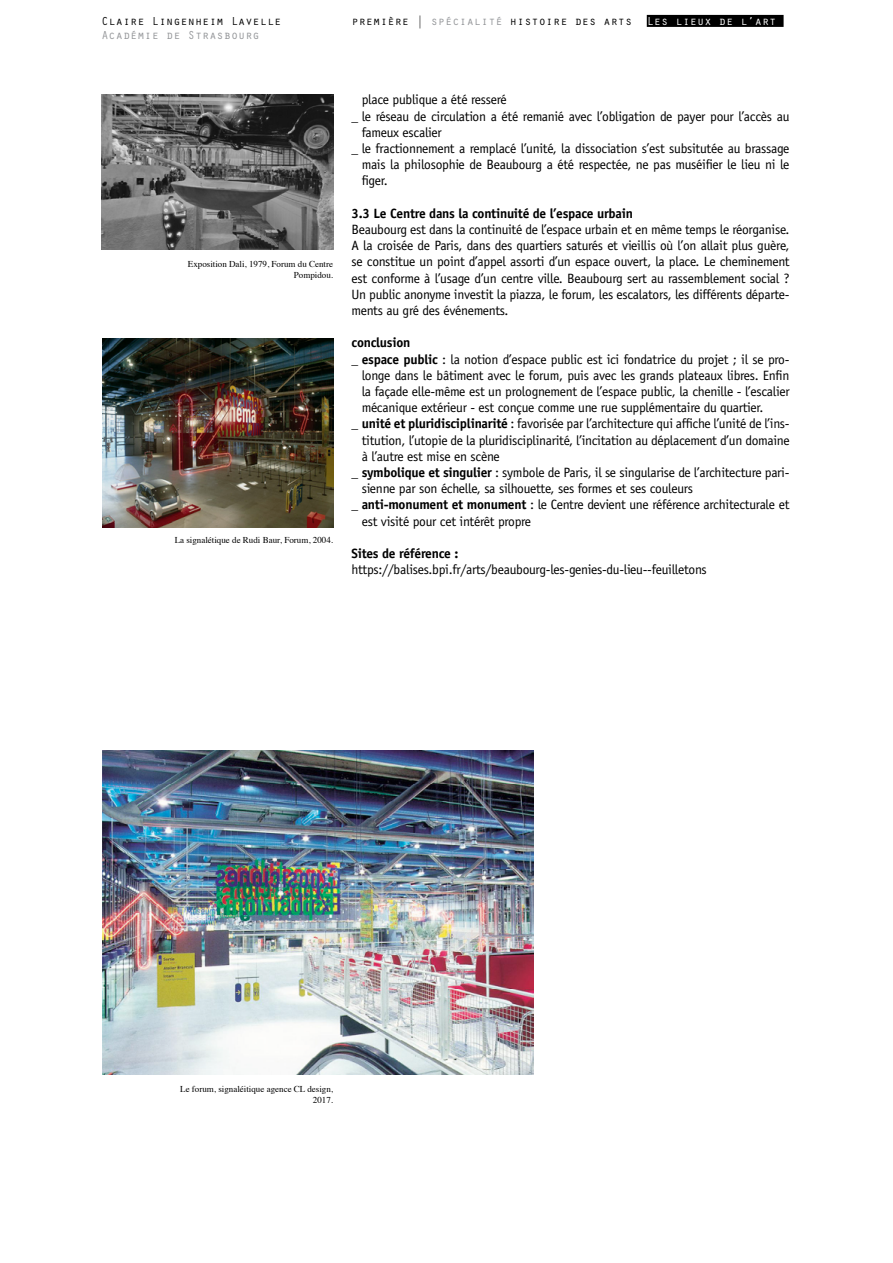
<style>
.page{position:relative;width:893px;height:1263px;background:#fff}
.page>*{position:absolute;margin:0;border:0;box-sizing:border-box;transform-origin:0 0}
.t1{font:13.5px/16.2px "Officina Sans Std";letter-spacing:-.02em;color:#000;text-align:justify}
.t2{font:700 13.5px "Officina Sans Std";letter-spacing:-.02em;color:#000}
.t3{font:12px "Orator Std";color:#000}
.t4{font:12px "Orator Std";color:#939598}
.t5{font:9px/10.8px "Times";color:#000;text-align:right}
.s1{color:#939598}
.s2{color:#fff}
.s3{font-weight:700}
</style>
<div class="page">
<div style="left:647px;top:15px;width:137px;height:12px;background:#000"></div>
<img style="left:101px;top:95px;width:232px;height:155px">
<img style="left:102px;top:338px;width:231px;height:189px">
<img style="left:102px;top:751px;width:431px;height:323px">
<p class="t3" style="left:101px;top:12px;width:182px">Claire Lingenheim Lavelle</p>
<p class="t3" style="left:352px;top:12px;width:426px">premiÈre | <span class="s1">spécialité</span> histoire des arts <span class="s2">Les lieux de l’art</span></p>
<p class="t4" style="left:101px;top:27px;width:160px">Académie de Strasbourg</p>
<p class="t5" style="left:188px;top:258px;width:147px">Exposition Dali, 1979, Forum du Centre<br>Pompidou.</p>
<p class="t5" style="left:175px;top:534px;width:160px">La signalétique de Rudi Baur, Forum, 2004.</p>
<p class="t1" style="left:362px;top:92px;width:146px">place publique a été resseré</p>
<p class="t1" style="left:352px;top:108px;width:439px">_ le réseau de circulation a été remanié avec l’obligation de payer pour l’accès au</p>
<p class="t1" style="left:362px;top:124px;width:81px">fameux escalier</p>
<p class="t1" style="left:352px;top:140px;width:439px">_ le fractionnement a remplacé l’unité, la dissociation s’est subsitutée au brassage</p>
<p class="t1" style="left:362px;top:157px;width:429px">mais la philosophie de Beaubourg a été respectée, ne pas muséifier le lieu ni le</p>
<p class="t1" style="left:362px;top:173px;width:27px">figer.</p>
<p class="t2" style="left:352px;top:205px;width:283px">3.3 Le Centre dans la continuité de l’espace urbain</p>
<p class="t1" style="left:352px;top:221px;width:440px">Beaubourg est dans la continuité de l’espace urbain et en même temps le réorganise.<br>A la croisée de Paris, dans des quartiers saturés et vieillis où l’on allait plus guère, se constitue un point d’appel assorti d’un espace ouvert, la place. Le cheminement est conforme à l’usage d’un centre ville. Beaubourg sert au rassemblement social ?<br>Un public anonyme investit la piazza, le forum, les escalators, les différents départe&shy;ments au gré des événements.</p>
<p class="t2" style="left:352px;top:334px;width:60px">conclusion</p>
<p class="t1" style="left:352px;top:351px;width:439px">_ <span class="s3">espace public</span> : la notion d’espace public est ici fondatrice du projet ; il se pro-</p>
<p class="t1" style="left:362px;top:367px;width:429px">longe dans le bâtiment avec le forum, puis avec les grands plateaux libres. Enfin</p>
<p class="t1" style="left:362px;top:383px;width:429px">la façade elle-même est un prolognement de l’espace public, la chenille - l’escalier</p>
<p class="t1" style="left:362px;top:400px;width:403px">mécanique extérieur - est conçue comme une rue supplémentaire du quartier.</p>
<p class="t1" style="left:352px;top:416px;width:439px">_ <span class="s3">unité et pluridisciplinarité</span> : favorisée par l’architecture qui affiche l’unité de l’ins-</p>
<p class="t1" style="left:362px;top:432px;width:429px">titution, l’utopie de la pluridisciplinarité, l’incitation au déplacement d’un domaine</p>
<p class="t1" style="left:362px;top:448px;width:139px">à l’autre est mise en scène</p>
<p class="t1" style="left:352px;top:464px;width:439px">_ <span class="s3">symbolique et singulier</span> : symbole de Paris, il se singularise de l’architecture pari-</p>
<p class="t1" style="left:362px;top:481px;width:333px">sienne par son échelle, sa silhouette, ses formes et ses couleurs</p>
<p class="t1" style="left:352px;top:497px;width:439px">_ <span class="s3">anti-monument et monument</span> : le Centre devient une référence architecturale et</p>
<p class="t1" style="left:362px;top:513px;width:171px">est visité pour cet intérêt propre</p>
<p class="t2" style="left:352px;top:545px;width:108px">Sites de référence :</p>
<p class="t1" style="left:352px;top:562px;width:357px">https://balises.bpi.fr/arts/beaubourg-les-genies-du-lieu--feuilletons</p>
<p class="t5" style="left:180px;top:1083px;width:154px">Le forum, signaléitique agence CL design,<br>2017.</p>
</div>
